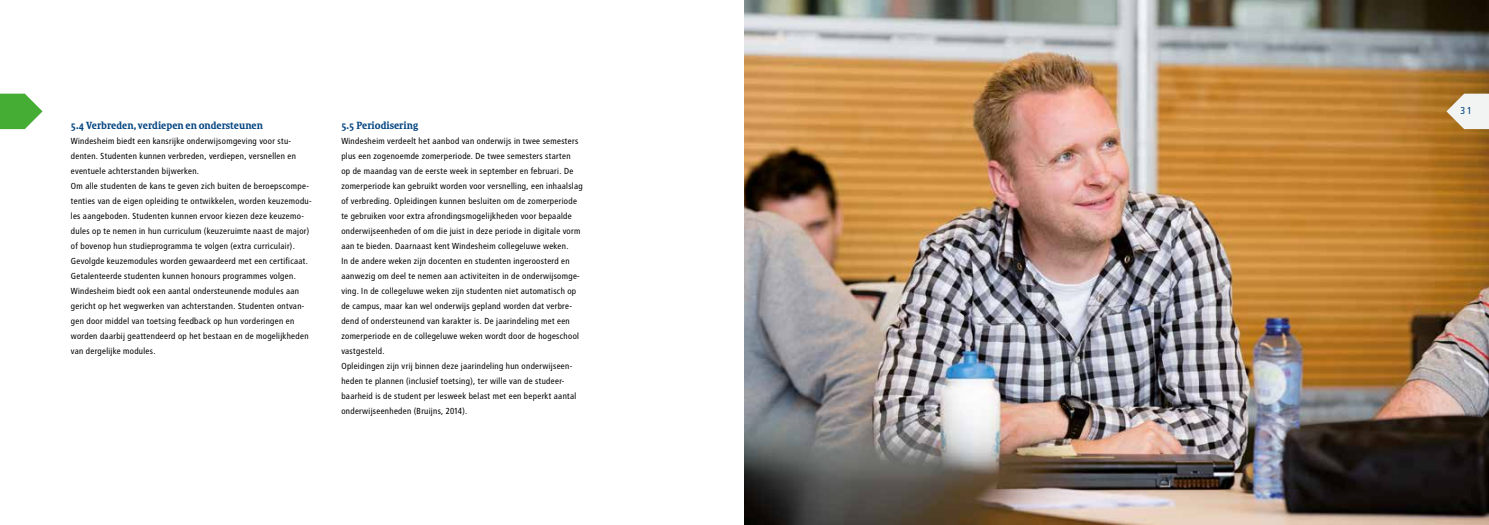
<style>
.page{position:relative;width:1489px;height:525px;background:#fff}
.page>*{position:absolute;margin:0;border:0;box-sizing:border-box;transform-origin:0 0}
.t1{font:700 10px "Sheriff";color:#004380}
.t2{font:10px "Transit Print OT";color:#004380}
.t3{font:8.75px/15px "Transit Print OT";color:#000}
</style>
<div class="page">
<img style="left:744px;top:0;width:744px;height:524px">
<svg style="left:1446px;top:94px;width:42px;height:35px"></svg>
<svg style="left:0;top:94px;width:43px;height:35px"></svg>
<p class="t1" style="left:71px;top:120px;width:194px">5.4 Verbreden, verdiepen en ondersteunen</p>
<p class="t3" style="left:71px;top:133px;width:243px">Windesheim biedt een kansrijke onderwijsomgeving voor stu&shy;denten. Studenten kunnen verbreden, verdiepen, versnellen en eventuele achterstanden bijwerken.<br>Om alle studenten de kans te geven zich buiten de beroepscompe&shy;tenties van de eigen opleiding te ontwikkelen, worden keuzemodu&shy;les aangeboden. Studenten kunnen ervoor kiezen deze keuzemo&shy;dules op te nemen in hun curriculum (keuzeruimte naast de major) of bovenop hun studieprogramma te volgen (extra curriculair).<br>Gevolgde keuzemodules worden gewaardeerd met een certificaat.<br>Getalenteerde studenten kunnen honours programmes volgen.<br>Windesheim biedt ook een aantal ondersteunende modules aan gericht op het wegwerken van achterstanden. Studenten ontvan&shy;gen door middel van toetsing feedback op hun vorderingen en worden daarbij geattendeerd op het bestaan en de mogelijkheden van dergelijke modules.</p>
<p class="t1" style="left:341px;top:120px;width:78px">5.5 Periodisering</p>
<p class="t3" style="left:341px;top:133px;width:243px">Windesheim verdeelt het aanbod van onderwijs in twee semesters plus een zogenoemde zomerperiode. De twee semesters starten<br>op de maandag van de eerste week in september en februari. De zomerperiode kan gebruikt worden voor versnelling, een inhaalslag of verbreding. Opleidingen kunnen besluiten om de zomerperiode te gebruiken voor extra afrondingsmogelijkheden voor bepaalde onderwijseenheden of om die juist in deze periode in digitale vorm aan te bieden. Daarnaast kent Windesheim collegeluwe weken.<br>In de andere weken zijn docenten en studenten ingeroosterd en aanwezig om deel te nemen aan activiteiten in de onderwijsomge&shy;ving. In de collegeluwe weken zijn studenten niet automatisch op de campus, maar kan wel onderwijs gepland worden dat verbre&shy;dend of ondersteunend van karakter is. De jaarindeling met een zomerperiode en de collegeluwe weken wordt door de hogeschool vastgesteld.<br>Opleidingen zijn vrij binnen deze jaarindeling hun onderwijseen&shy;heden te plannen (inclusief toetsing), ter wille van de studeer&shy;baarheid is de student per lesweek belast met een beperkt aantal onderwijseenheden (Bruijns, 2014).</p>
<p class="t2" style="left:1460px;top:105px;width:13px">31</p>
</div>
